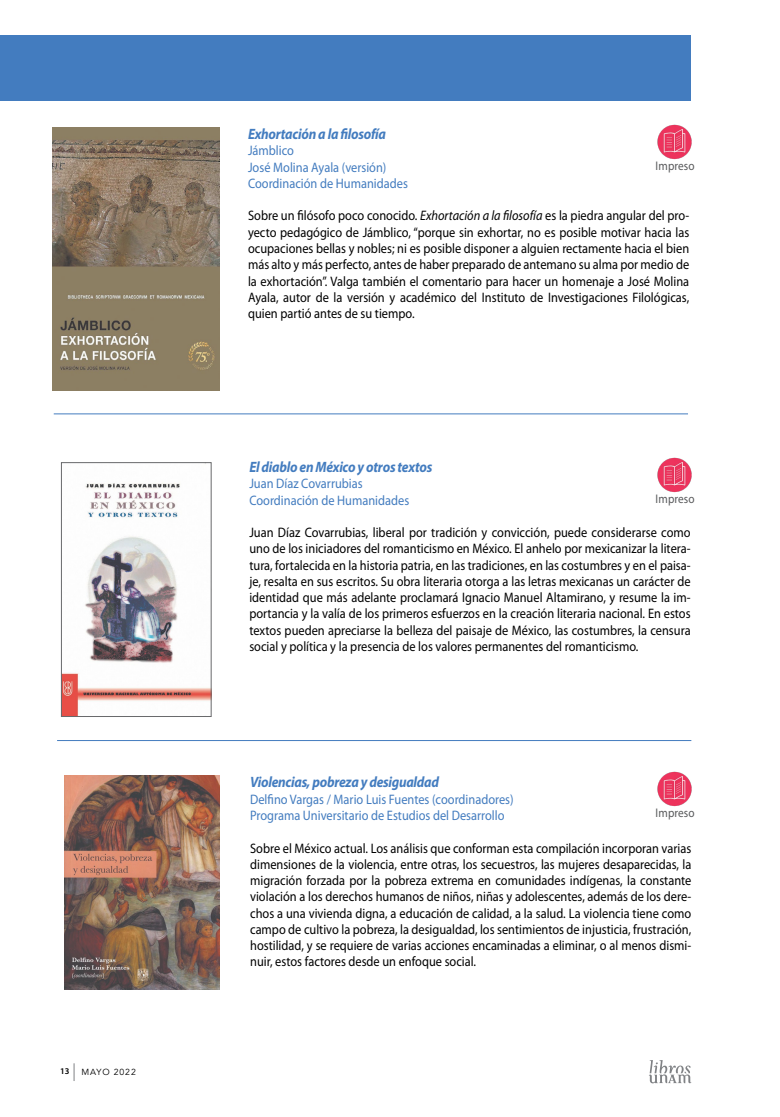
<style>
.page{position:relative;width:780px;height:1117px;background:#fff}
.page>*{position:absolute;margin:0;border:0;box-sizing:border-box;transform-origin:0 0}
.t1{font:italic 700 15px "Myriad Pro";letter-spacing:-.02em;color:#437cbf;scale:.9 1}
.t2{font:13.75px/16.2px "Myriad Pro";color:#000;text-align:justify;scale:.9 1}
.t3{font:13.75px/16.2px "Myriad Pro";color:#437cbf;scale:.9 1}
.t4{font:12.5px "Myriad Pro";letter-spacing:.01em;color:#58595b;scale:.9 1}
.t5{font:8.75px "Avenir LT";letter-spacing:.1em;color:#000}
.t6{font:600 8.75px "Myriad Pro";color:#000}
.s1{font-style:italic}
</style>
<div class="page">
<svg style="left:649px;top:1060px;width:42px;height:23px"></svg>
<svg style="left:74px;top:1063px;width:1px;height:17px"></svg>
<div style="left:0;top:35px;width:690px;height:66px;background:#437cbf"></div>
<hr style="left:57px;top:740px;width:634px;height:1px;background:#437cbf">
<hr style="left:54px;top:413px;width:634px;height:1px;background:#437cbf">
<img style="left:53px;top:128px;width:167px;height:262px">
<img style="left:63px;top:483px;width:146px;height:231px">
<div style="left:61px;top:462px;width:150px;height:254px;border:1px solid #58595b"></div>
<img style="left:65px;top:775px;width:155px;height:214px">
<img style="left:657px;top:771px;width:35px;height:36px">
<img style="left:657px;top:457px;width:35px;height:36px">
<img style="left:657px;top:124px;width:35px;height:36px">
<p class="t6" style="left:60px;top:1065px;width:11px">13</p>
<p class="t5" style="left:81px;top:1066px;width:56px">MAYO 2022</p>
<p class="t1" style="left:248px;top:124px;width:155px">Exhortación a la filosofía</p>
<p class="t3" style="left:248px;top:143px;width:179px">Jámblico<br>José Molina Ayala (versión)<br>Coordinación de Humanidades</p>
<p class="t2" style="left:248px;top:208px;width:492px">Sobre un filósofo poco conocido. <span class="s1">Exhortación a la filosofía</span> es la piedra angular del pro&shy;yecto pedagógico de Jámblico, “porque sin exhortar, no es posible motivar hacia las ocupaciones bellas y nobles; ni es posible disponer a alguien rectamente hacia el bien más alto y más perfecto, antes de haber preparado de antemano su alma por medio de la exhortación”. Valga también el comentario para hacer un homenaje a José Molina Ayala, autor de la versión y académico del Instituto de Investigaciones Filológicas, quien partió antes de su tiempo.</p>
<p class="t4" style="left:655px;top:159px;width:45px">Impreso</p>
<p class="t1" style="left:249px;top:457px;width:205px">El diablo en México y otros textos</p>
<p class="t3" style="left:249px;top:475px;width:179px">Juan Díaz Covarrubias<br>Coordinación de Humanidades</p>
<p class="t2" style="left:249px;top:524px;width:491px">Juan Díaz Covarrubias, liberal por tradición y convicción, puede considerarse como uno de los iniciadores del romanticismo en México. El anhelo por mexicanizar la litera&shy;tura, fortalecida en la historia patria, en las tradiciones, en las costumbres y en el paisa&shy;je, resalta en sus escritos. Su obra literaria otorga a las letras mexicanas un carácter de identidad que más adelante proclamará Ignacio Manuel Altamirano, y resume la im&shy;portancia y la valía de los primeros esfuerzos en la creación literaria nacional. En estos textos pueden apreciarse la belleza del paisaje de México, las costumbres, la censura social y política y la presencia de los valores permanentes del romanticismo.</p>
<p class="t4" style="left:655px;top:492px;width:45px">Impreso</p>
<p class="t1" style="left:250px;top:772px;width:211px">Violencias, pobreza y desigualdad</p>
<p class="t3" style="left:250px;top:791px;width:294px">Delfino Vargas / Mario Luis Fuentes (coordinadores)<br>Programa Universitario de Estudios del Desarrollo</p>
<p class="t2" style="left:250px;top:839px;width:491px">Sobre el México actual. Los análisis que conforman esta compilación incorporan varias dimensiones de la violencia, entre otras, los secuestros, las mujeres desaparecidas, la migración forzada por la pobreza extrema en comunidades indígenas, la constante violación a los derechos humanos de niños, niñas y adolescentes, además de los dere&shy;chos a una vivienda digna, a educación de calidad, a la salud. La violencia tiene como campo de cultivo la pobreza, la desigualdad, los sentimientos de injusticia, frustración, hostilidad, y se requiere de varias acciones encaminadas a eliminar, o al menos dismi&shy;nuir, estos factores desde un enfoque social.</p>
<p class="t4" style="left:655px;top:805px;width:45px">Impreso</p>
</div>
